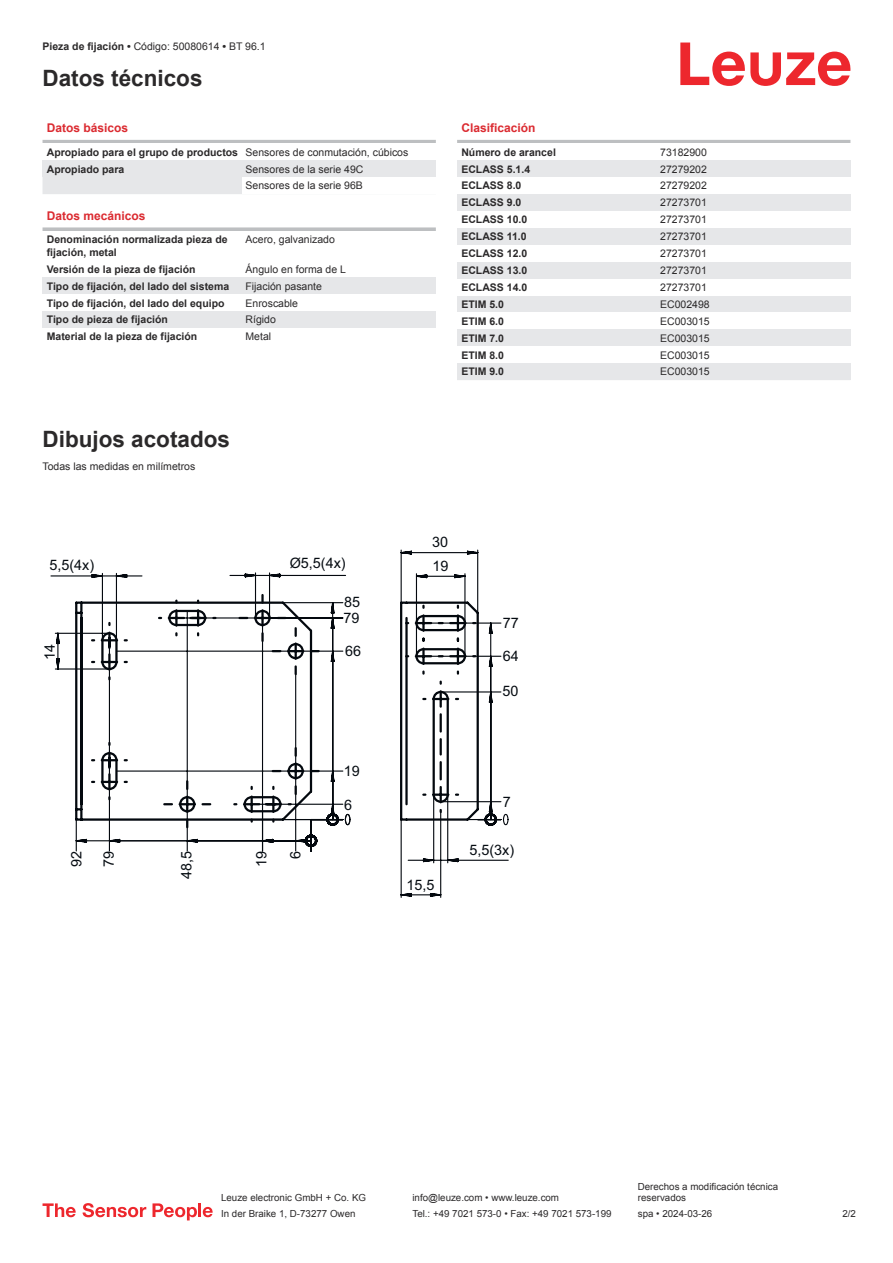
<style>
.page{position:relative;width:893px;height:1263px;background:#fff}
.page>*{position:absolute;margin:0;border:0;box-sizing:border-box;transform-origin:0 0}
.t1{font:700 22.5px "Arial";color:#2b292a}
.t2{font:14.4px/15.8px "Arial";color:#050b11}
.t3{font:700 12px "Arial";color:#db2a30}
.t4{font:700 10.5px/17px "Arial";color:#2b292a}
.t5{font:10.5px/17px "Arial";color:#2b292a}
.t6{font:9.75px/11.7px "Arial";color:#2b292a}
.s1{font-weight:700}
.s2{font-weight:400}
</style>
<div class="page">
<svg style="left:680px;top:43px;width:170px;height:43px"></svg>
<div style="left:43px;top:177px;width:199px;height:17px;background:#e6e7e9"></div>
<hr style="left:43px;top:140px;width:393px;height:3px;background:#bdbfc1">
<div style="left:43px;top:160px;width:199px;height:17px;background:#e6e7e9"></div>
<div style="left:242px;top:160px;width:194px;height:17px;background:#e6e7e9"></div>
<svg style="left:43px;top:227px;width:393px;height:4px;background:#c4c6c8"></svg>
<div style="left:43px;top:277px;width:199px;height:17px;background:#e6e7e9"></div>
<div style="left:242px;top:277px;width:194px;height:17px;background:#e6e7e9"></div>
<div style="left:43px;top:311px;width:199px;height:17px;background:#e6e7e9"></div>
<div style="left:242px;top:311px;width:194px;height:17px;background:#e6e7e9"></div>
<hr style="left:457px;top:140px;width:393px;height:3px;background:#bdbfc1">
<div style="left:457px;top:160px;width:200px;height:17px;background:#e6e7e9"></div>
<div style="left:657px;top:160px;width:193px;height:17px;background:#e6e7e9"></div>
<div style="left:457px;top:194px;width:200px;height:17px;background:#e6e7e9"></div>
<div style="left:657px;top:194px;width:193px;height:17px;background:#e6e7e9"></div>
<div style="left:457px;top:228px;width:200px;height:17px;background:#e6e7e9"></div>
<div style="left:657px;top:228px;width:193px;height:17px;background:#e6e7e9"></div>
<div style="left:457px;top:262px;width:200px;height:17px;background:#e6e7e9"></div>
<div style="left:657px;top:262px;width:193px;height:17px;background:#e6e7e9"></div>
<div style="left:457px;top:296px;width:200px;height:16px;background:#e6e7e9"></div>
<div style="left:657px;top:296px;width:193px;height:16px;background:#e6e7e9"></div>
<div style="left:457px;top:329px;width:200px;height:17px;background:#e6e7e9"></div>
<div style="left:657px;top:329px;width:193px;height:17px;background:#e6e7e9"></div>
<div style="left:457px;top:363px;width:200px;height:17px;background:#e6e7e9"></div>
<div style="left:657px;top:363px;width:193px;height:17px;background:#e6e7e9"></div>
<svg style="left:43px;top:1203px;width:33px;height:14px"></svg>
<svg style="left:83px;top:1203px;width:63px;height:14px"></svg>
<svg style="left:153px;top:1203px;width:44px;height:17px"></svg>
<hr style="left:198px;top:1203px;width:3px;height:14px;background:#ed272d">
<svg style="left:203px;top:1207px;width:10px;height:10px"></svg>
<svg style="left:400px;top:549px;width:109px;height:349px"></svg>
<svg style="left:50px;top:572px;width:459px;height:280px"></svg>
<svg style="left:108px;top:610px;width:243px;height:242px"></svg>
<svg style="left:186px;top:819px;width:2px;height:8px"></svg>
<svg style="left:186px;top:781px;width:2px;height:8px"></svg>
<svg style="left:164px;top:803px;width:8px;height:2px"></svg>
<svg style="left:180px;top:796px;width:15px;height:16px"></svg>
<svg style="left:203px;top:803px;width:7px;height:2px"></svg>
<hr style="left:261px;top:610px;width:3px;height:16px;background:#03080e">
<svg style="left:261px;top:633px;width:3px;height:8px"></svg>
<svg style="left:261px;top:595px;width:3px;height:8px"></svg>
<svg style="left:240px;top:617px;width:7px;height:2px"></svg>
<svg style="left:255px;top:617px;width:15px;height:2px"></svg>
<svg style="left:278px;top:617px;width:7px;height:2px"></svg>
<svg style="left:295px;top:786px;width:2px;height:8px"></svg>
<svg style="left:295px;top:748px;width:2px;height:8px"></svg>
<svg style="left:273px;top:770px;width:7px;height:2px"></svg>
<svg style="left:288px;top:763px;width:15px;height:16px"></svg>
<svg style="left:311px;top:770px;width:8px;height:2px"></svg>
<svg style="left:295px;top:666px;width:2px;height:8px"></svg>
<svg style="left:295px;top:628px;width:2px;height:8px"></svg>
<svg style="left:273px;top:650px;width:7px;height:2px"></svg>
<svg style="left:288px;top:643px;width:15px;height:16px"></svg>
<svg style="left:311px;top:650px;width:8px;height:2px"></svg>
<hr style="left:433px;top:793px;width:15px;height:3px;background:#03080e">
<svg style="left:440px;top:787px;width:2px;height:15px"></svg>
<svg style="left:440px;top:762px;width:2px;height:17px"></svg>
<svg style="left:440px;top:739px;width:2px;height:15px"></svg>
<svg style="left:440px;top:714px;width:2px;height:17px"></svg>
<svg style="left:433px;top:691px;width:15px;height:16px"></svg>
<hr style="left:422px;top:649px;width:3px;height:15px;background:#03080e">
<svg style="left:416px;top:655px;width:15px;height:2px"></svg>
<svg style="left:450px;top:649px;width:16px;height:15px"></svg>
<hr style="left:422px;top:615px;width:3px;height:16px;background:#03080e">
<svg style="left:416px;top:622px;width:15px;height:2px"></svg>
<svg style="left:450px;top:615px;width:16px;height:16px"></svg>
<hr style="left:175px;top:610px;width:3px;height:16px;background:#03080e">
<svg style="left:169px;top:617px;width:15px;height:2px"></svg>
<svg style="left:190px;top:610px;width:16px;height:16px"></svg>
<svg style="left:102px;top:661px;width:15px;height:2px"></svg>
<hr style="left:108px;top:654px;width:3px;height:16px;background:#03080e">
<svg style="left:102px;top:638px;width:15px;height:9px"></svg>
<hr style="left:108px;top:633px;width:3px;height:15px;background:#03080e">
<svg style="left:244px;top:796px;width:15px;height:16px"></svg>
<svg style="left:266px;top:796px;width:15px;height:16px"></svg>
<svg style="left:102px;top:781px;width:15px;height:2px"></svg>
<hr style="left:108px;top:774px;width:3px;height:15px;background:#03080e">
<svg style="left:102px;top:758px;width:15px;height:9px"></svg>
<hr style="left:108px;top:752px;width:3px;height:16px;background:#03080e">
<p class="t5" style="left:43px;top:39px;width:225px"><span class="s1">Pieza de fijación •</span> Código: 50080614 <span class="s1">•</span> BT 96.1</p>
<h1 class="t1" style="left:43px;top:70px;width:162px">Datos técnicos</h1>
<p class="t3" style="left:47px;top:123px;width:83px">Datos básicos</p>
<p class="t4" style="left:47px;top:144px;width:363px">Apropiado para el grupo de productos <span class="s2">Sensores de conmutación, cúbicos<br></span>Apropiado para</p>
<p class="t5" style="left:246px;top:161px;width:119px">Sensores de la serie 49C<br>Sensores de la serie 96B</p>
<p class="t3" style="left:47px;top:211px;width:100px">Datos mecánicos</p>
<p class="t4" style="left:47px;top:234px;width:182px;line-height:12.6px">Denominación normalizada pieza de fijación, metal</p>
<p class="t5" style="left:246px;top:232px;width:91px">Acero, galvanizado</p>
<p class="t4" style="left:47px;top:262px;width:150px">Versión de la pieza de fijación</p>
<p class="t5" style="left:246px;top:262px;width:102px">Ángulo en forma de L</p>
<p class="t4" style="left:47px;top:278px;width:184px">Tipo de fijación, del lado del sistema</p>
<p class="t5" style="left:246px;top:278px;width:78px">Fijación pasante</p>
<p class="t4" style="left:47px;top:295px;width:179px">Tipo de fijación, del lado del equipo</p>
<p class="t5" style="left:246px;top:295px;width:54px">Enroscable</p>
<p class="t4" style="left:47px;top:312px;width:123px">Tipo de pieza de fijación</p>
<p class="t5" style="left:246px;top:312px;width:32px">Rígido</p>
<p class="t4" style="left:47px;top:329px;width:152px">Material de la pieza de fijación</p>
<p class="t5" style="left:246px;top:329px;width:27px">Metal</p>
<h1 class="t1" style="left:43px;top:431px;width:189px">Dibujos acotados</h1>
<p class="t5" style="left:43px;top:459px;width:154px">Todas las medidas en milímetros</p>
<p class="t3" style="left:461px;top:123px;width:76px">Clasificación</p>
<p class="t4" style="left:461px;top:144px;width:96px">Número de arancel</p>
<p class="t5" style="left:660px;top:144px;width:48px">73182900</p>
<p class="t4" style="left:461px;top:161px;width:70px">ECLASS 5.1.4</p>
<p class="t5" style="left:660px;top:161px;width:48px">27279202</p>
<p class="t4" style="left:461px;top:178px;width:62px">ECLASS 8.0</p>
<p class="t5" style="left:660px;top:178px;width:48px">27279202</p>
<p class="t4" style="left:461px;top:195px;width:62px">ECLASS 9.0</p>
<p class="t5" style="left:660px;top:195px;width:48px">27273701</p>
<p class="t4" style="left:461px;top:212px;width:67px">ECLASS 10.0</p>
<p class="t5" style="left:660px;top:212px;width:48px">27273701</p>
<p class="t4" style="left:461px;top:229px;width:67px">ECLASS 11.0</p>
<p class="t5" style="left:660px;top:229px;width:48px">27273701</p>
<p class="t4" style="left:461px;top:246px;width:67px">ECLASS 12.0</p>
<p class="t5" style="left:660px;top:246px;width:48px">27273701</p>
<p class="t4" style="left:461px;top:263px;width:67px">ECLASS 13.0</p>
<p class="t5" style="left:660px;top:263px;width:48px">27273701</p>
<p class="t4" style="left:461px;top:280px;width:67px">ECLASS 14.0</p>
<p class="t5" style="left:660px;top:280px;width:48px">27273701</p>
<p class="t4" style="left:461px;top:297px;width:44px">ETIM 5.0</p>
<p class="t5" style="left:660px;top:297px;width:51px">EC002498</p>
<p class="t4" style="left:461px;top:313px;width:44px">ETIM 6.0</p>
<p class="t5" style="left:660px;top:313px;width:51px">EC003015</p>
<p class="t4" style="left:461px;top:330px;width:44px">ETIM 7.0</p>
<p class="t5" style="left:660px;top:330px;width:51px">EC003015</p>
<p class="t4" style="left:461px;top:347px;width:44px">ETIM 8.0</p>
<p class="t5" style="left:660px;top:347px;width:51px">EC003015</p>
<p class="t4" style="left:461px;top:364px;width:44px">ETIM 9.0</p>
<p class="t5" style="left:660px;top:364px;width:51px">EC003015</p>
<h2 class="t2" style="left:49px;top:559px;width:46px">5,5(4x)</h2>
<h2 class="t2" style="left:290px;top:556px;width:58px">Ø5,5(4x)</h2>
<h2 class="t2" style="left:43px;top:660px;width:18px;rotate:-90deg">14</h2>
<h2 class="t2" style="left:343px;top:596px;width:18px">85<br>79</h2>
<h2 class="t2" style="left:345px;top:644px;width:18px">66</h2>
<h2 class="t2" style="left:432px;top:532px;width:18px;line-height:23.5px">30<br>19</h2>
<h2 class="t2" style="left:503px;top:616px;width:18px">77</h2>
<h2 class="t2" style="left:503px;top:649px;width:18px">64</h2>
<h2 class="t2" style="left:502px;top:685px;width:18px">50</h2>
<h2 class="t2" style="left:70px;top:867px;width:18px;rotate:-90deg">92</h2>
<h2 class="t2" style="left:102px;top:867px;width:18px;rotate:-90deg">79</h2>
<h2 class="t2" style="left:180px;top:879px;width:30px;rotate:-90deg">48,5</h2>
<h2 class="t2" style="left:255px;top:867px;width:18px;rotate:-90deg">19</h2>
<h2 class="t2" style="left:289px;top:859px;width:10px;rotate:-90deg">6</h2>
<h2 class="t2" style="left:344px;top:764px;width:18px">19</h2>
<h2 class="t2" style="left:344px;top:798px;width:10px">6</h2>
<h2 class="t2" style="left:406px;top:878px;width:30px">15,5</h2>
<h2 class="t2" style="left:503px;top:795px;width:10px">7</h2>
<h2 class="t2" style="left:469px;top:843px;width:46px">5,5(3x)</h2>
<p class="t6" style="left:221px;top:1193px;width:146px">Leuze electronic GmbH + Co. KG</p>
<p class="t6" style="left:412px;top:1193px;width:148px">info@leuze.com • www.leuze.com</p>
<p class="t6" style="left:638px;top:1181px;width:142px">Derechos a modificación técnica reservados</p>
<p class="t6" style="left:221px;top:1209px;width:136px">In der Braike 1, D-73277 Owen</p>
<p class="t6" style="left:412px;top:1209px;width:201px">Tel.: +49 7021 573-0 • Fax: +49 7021 573-199</p>
<p class="t6" style="left:638px;top:1209px;width:76px">spa • 2024-03-26</p>
<p class="t6" style="left:842px;top:1209px;width:15px">2 /2</p>
</div>
